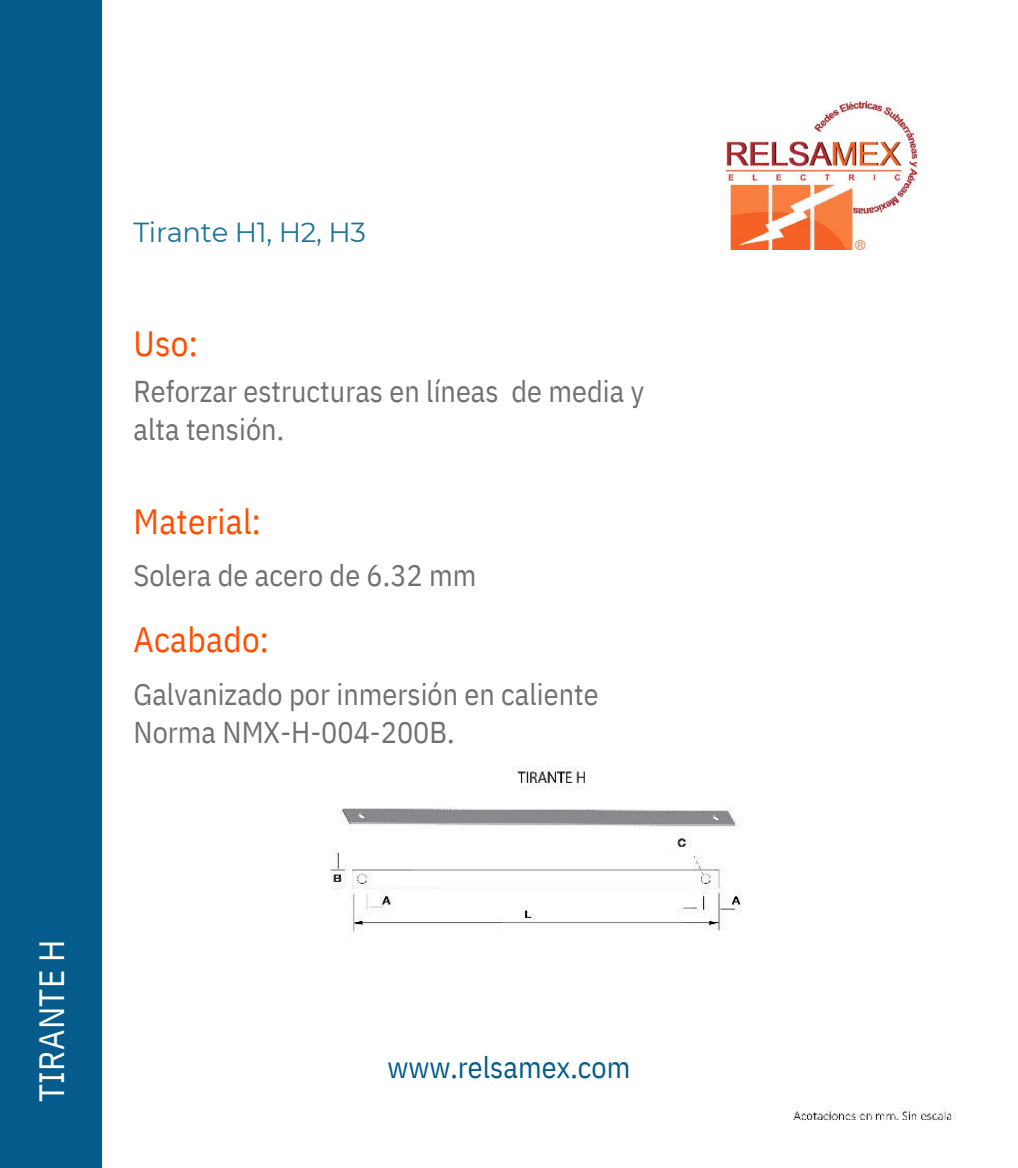
<style>
.page{position:relative;width:1018px;height:1168px;background:#fff}
.page>*{position:absolute;margin:0;border:0;box-sizing:border-box;transform-origin:0 0}
.t1{font:35px "IBM Plex Sans Cond";letter-spacing:.01em;color:#ff4e00}
.t2{font:35px "IBM Plex Sans Cond";letter-spacing:.01em;color:#fdfff6}
.t3{font:30px/38.5px "IBM Plex Sans Cond";color:#717175}
.t4{font:30px "IBM Plex Sans Cond";color:#055c8c}
.t5{font:27.5px "Montserrat";letter-spacing:-.015em;color:#1d7597}
</style>
<div class="page">
<img style="left:330px;top:766px;width:626px;height:354px">
<img style="left:726px;top:102px;width:190px;height:147px">
<div style="left:0;top:0;width:102px;height:1167px;background:#055c8c"></div>
<p class="t5" style="left:133px;top:216px;width:234px">Tirante H1, H2, H3</p>
<p class="t1" style="left:133px;top:320px;width:66px">Uso:</p>
<p class="t3" style="left:133px;top:371px;width:512px">Reforzar estructuras en líneas de media y alta tensión.</p>
<p class="t1" style="left:133px;top:498px;width:129px">Material:</p>
<p class="t3" style="left:133px;top:556px;width:344px">Solera de acero de 6.32 mm</p>
<p class="t1" style="left:133px;top:616px;width:137px">Acabado:</p>
<p class="t3" style="left:133px;top:674px;width:466px">Galvanizado por inmersión en caliente<br>Norma NMX-H-004-200B.</p>
<p class="t2" style="left:28px;top:1101px;width:164px;rotate:-90deg">TIRANTE H</p>
<p class="t4" style="left:387px;top:1046px;width:244px">www.relsamex.com</p>
</div>
